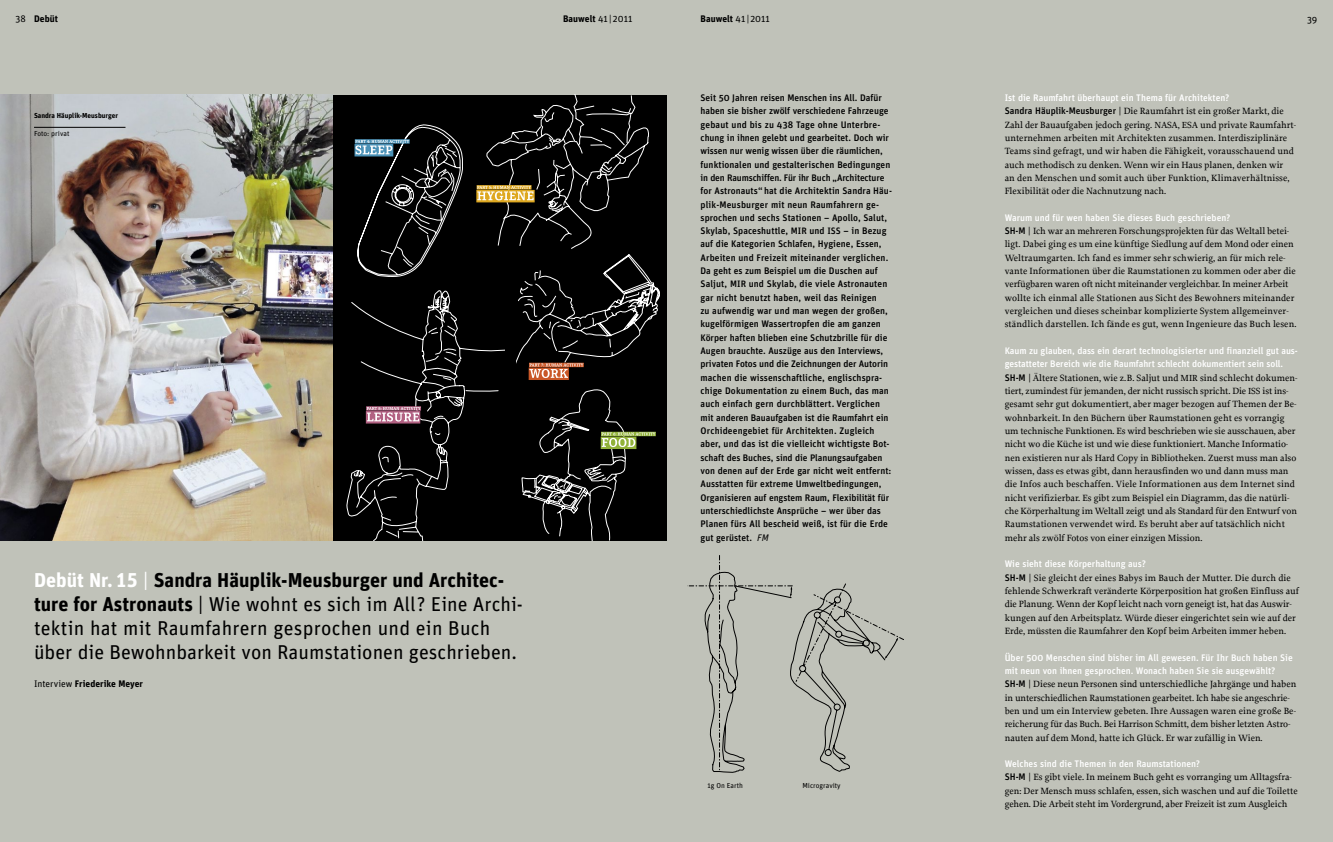
<style>
.page{position:relative;width:1333px;height:842px;background:#fff}
.page>*{position:absolute;margin:0;border:0;box-sizing:border-box;transform-origin:0 0}
.S_Einleitung{font:20px/24px "Unit Pro";color:#000}
.T_Fließtext{font:500 9.5px/13.3px "Proforma";color:#000}
.S_Fließtext_Rubrik{font:500 9.5px/13.3px "Unit Pro";letter-spacing:.005em;color:#000}
.Interview_Antworten{font:500 9.5px/13.3px "Proforma";color:#000}
.Interview_Frage{font:500 9.5px/13.3px "Unit Pro";color:#fff}
.T_Fließtext-2{font:500 9.5px "Unit Pro";color:#fff}
.A_Kopf_BW{font:700 9.5px "Unit Pro";letter-spacing:.005em;color:#000}
.S_Autoren{font:700 9.5px "Unit Pro";color:#000}
.A_Kopfzeile{font:700 9.5px "Unit Pro";letter-spacing:.005em;color:#000}
.A_Pagina{font:9.5px "Unit Pro";color:#000}
.S_Fließtext_Rubrik-2{font:500 9.4px "Unit Pro";letter-spacing:-.01em;color:#000}
.A_Bildunterschrift{font:700 7.2px "Unit Pro";color:#000}
.S_Mitarbeiter_Namen{font:7.2px "Unit Pro";color:#000}
.A_Bildunterschrift_Z{font:7.2px "Unit Pro";color:#000}
.s1{font-weight:400}
.s2{font-weight:700;color:#fff}
.s3{color:#fff}
.s4{font-weight:700}
.s5{font-size:9.3px}
.s6{font-weight:400;font-style:italic}
.s7{font-family:"Unit Pro"}
.s8{font-family:"Unit Pro";font-weight:400}
</style>
<div class="page">
<div style="left:666px;top:0;width:666px;height:842px;background:#c0c2b9"></div>
<div style="left:0;top:0;width:666px;height:842px;background:#c0c2b9"></div>
<img style="left:0;top:95px;width:333px;height:446px">
<div style="left:333px;top:95px;width:333px;height:446px;background:#000"></div>
<hr style="left:34px;top:127px;width:91px;height:1px;background:#000">
<svg style="left:687px;top:555px;width:216px;height:217px"></svg>
<svg style="left:347px;top:95px;width:312px;height:446px"></svg>
<p class="A_Pagina" style="left:16px;top:13px;width:12px">38</p>
<p class="A_Kopfzeile" style="left:34px;top:13px;width:25px">Debüt</p>
<p class="A_Kopf_BW" style="left:563px;top:13px;width:71px">Bauwelt <span class="s1">41 | 2011</span></p>
<p class="A_Kopf_BW" style="left:700px;top:13px;width:71px">Bauwelt <span class="s1">41 | 2011</span></p>
<p class="A_Pagina" style="left:1306px;top:13px;width:12px">39</p>
<p class="A_Bildunterschrift" style="left:34px;top:110px;width:86px">Sandra Häuplik-Meusburger</p>
<p class="A_Bildunterschrift_Z" style="left:34px;top:129px;width:37px">Foto: privat</p>
<p class="S_Einleitung" style="left:34px;top:567px;width:490px"><span class="s2">Debüt Nr. 15</span> <span class="s3">|</span> <span class="s4">Sandra Häuplik-Meusburger und Architec&shy;ture for Astronauts</span> | Wie wohnt es sich im All? Eine Archi&shy;tektin hat mit Raumfahrern gesprochen und ein Buch über die Bewohnbarkeit von Raumstationen geschrieben.</p>
<p class="S_Autoren" style="left:34px;top:678px;width:110px"><span class="s1">Interview</span> Friederike Meyer</p>
<p class="S_Fließtext_Rubrik" style="left:700px;top:91px;width:191px">Seit 50 Jahren reisen Menschen ins All. Dafür haben sie bisher zwölf verschiedene Fahrzeuge gebaut und bis zu 438 Tage ohne Unterbre&shy;chung in ihnen gelebt und gearbeitet. Doch wir wissen nur wenig wissen über die räumlichen, funktionalen und gestalterischen Bedingungen</p>
<p class="S_Fließtext_Rubrik-2" style="left:700px;top:172px;width:185px">in den Raumschiffen. Für ihr Buch „Architecture</p>
<p class="S_Fließtext_Rubrik" style="left:700px;top:184px;width:193px">for Astronauts“ hat die Architektin Sandra Häu&shy;plik-Meusburger mit neun Raumfahrern ge&shy;sprochen und sechs Stationen – Apollo, Salut, Skylab, Spaceshuttle, <span class="s5">MIR</span> und <span class="s5">ISS</span> – in Bezug auf die Kategorien Schlafen, Hygiene, Essen, Arbeiten und Freizeit miteinander verglichen.<br>Da geht es zum Beispiel um die Duschen auf Saljut, <span class="s5">MIR</span> und Skylab, die viele Astronauten gar nicht benutzt haben, weil das Reinigen<br>zu aufwendig war und man wegen der großen, kugelförmigen Wassertropfen die am ganzen Körper haften blieben eine Schutzbrille für die Augen brauchte. Auszüge aus den Interviews, privaten Fotos und die Zeichnungen der Autorin machen die wissenschaftliche, englischspra&shy;chige Dokumentation zu einem Buch, das man auch einfach gern durchblättert. Verglichen mit anderen Bauaufgaben ist die Raumfahrt ein Orchideengebiet für Architekten. Zugleich aber, und das ist die vielleicht wichtigste Bot-</p>
<p class="S_Fließtext_Rubrik-2" style="left:700px;top:451px;width:183px">schaft des Buches, sind die Planungsaufgaben</p>
<p class="S_Fließtext_Rubrik" style="left:700px;top:464px;width:192px">von denen auf der Erde gar nicht weit entfernt:<br>Ausstatten für extreme Umweltbedingungen, Organisieren auf engstem Raum, Flexibilität für unterschiedlichste Ansprüche – wer über das Planen fürs All bescheid weiß, ist für die Erde gut gerüstet. <span class="s6">FM</span></p>
<p class="S_Mitarbeiter_Namen" style="left:707px;top:780px;width:37px">1g On Earth</p>
<p class="S_Mitarbeiter_Namen" style="left:802px;top:780px;width:40px">Microgravity</p>
<p class="Interview_Frage" style="left:1004px;top:91px;width:226px">Ist die Raumfahrt überhaupt ein Thema für Architekten?</p>
<p class="Interview_Antworten" style="left:1004px;top:104px;width:293px"><span class="s7">Sandra Häuplik-Meusburger</span> <span class="s8">|</span> Die Raumfahrt ist ein großer Markt, die Zahl der Bauaufgaben jedoch gering. <span class="s5">NASA, ESA</span> und private Raumfahrt&shy;unternehmen arbeiten mit Architekten zusammen. Interdisziplinäre Teams sind gefragt, und wir haben die Fähigkeit, vorausschauend und auch methodisch zu denken. Wenn wir ein Haus planen, denken wir<br>an den Menschen und somit auch über Funktion, Klimaverhältnisse, Flexibilität oder die Nachnutzung nach.</p>
<p class="T_Fließtext-2" style="left:1004px;top:211px;width:227px">Warum und für wen haben Sie dieses Buch geschrieben?</p>
<p class="T_Fließtext" style="left:1004px;top:224px;width:293px"><span class="s7">SH-M</span> <span class="s8">|</span> Ich war an mehreren Forschungsprojekten für das Weltall betei&shy;ligt. Dabei ging es um eine künftige Siedlung auf dem Mond oder einen Weltraumgarten. Ich fand es immer sehr schwierig, an für mich rele&shy;vante Informationen über die Raumstationen zu kommen oder aber die verfügbaren waren oft nicht miteinander vergleichbar. In meiner Arbeit wollte ich einmal alle Stationen aus Sicht des Bewohners miteinander vergleichen und dieses scheinbar komplizierte System allgemeinver&shy;ständlich darstellen. Ich fände es gut, wenn Ingenieure das Buch lesen.</p>
<p class="Interview_Frage" style="left:1004px;top:344px;width:294px">Kaum zu glauben, dass ein derart technologisierter und finanziell gut aus&shy;gestatteter Bereich wie die Raumfahrt schlecht dokumentiert sein soll.</p>
<p class="T_Fließtext" style="left:1004px;top:371px;width:294px"><span class="s7">SH-M</span> <span class="s8">|</span> Ältere Stationen, wie z.B. Saljut und <span class="s5">MIR</span> sind schlecht dokumen&shy;tiert, zumindest für jemanden, der nicht russisch spricht. Die <span class="s5">ISS</span> ist ins&shy;gesamt sehr gut dokumentiert, aber mager bezogen auf Themen der Be&shy;wohnbarkeit. In den Büchern über Raumstationen geht es vorrangig um technische Funktionen. Es wird beschrieben wie sie ausschauen, aber nicht wo die Küche ist und wie diese funktioniert. Manche Informatio&shy;nen existieren nur als Hard Copy in Bibliotheken. Zuerst muss man also wissen, dass es etwas gibt, dann herausfinden wo und dann muss man die Infos auch beschaffen. Viele Informationen aus dem Internet sind nicht verifizierbar. Es gibt zum Beispiel ein Diagramm, das die natürli&shy;che Körperhaltung im Weltall zeigt und als Standard für den Entwurf von Raumstationen verwendet wird. Es beruht aber auf tatsächlich nicht mehr als zwölf Fotos von einer einzigen Mission.</p>
<p class="Interview_Frage" style="left:1004px;top:557px;width:143px">Wie sieht diese Körperhaltung aus?</p>
<p class="T_Fließtext" style="left:1004px;top:571px;width:295px"><span class="s7">SH-M</span> <span class="s8">|</span> Sie gleicht der eines Babys im Bauch der Mutter. Die durch die fehlende Schwerkraft veränderte Körperposition hat großen Einfluss auf die Planung. Wenn der Kopf leicht nach vorn geneigt ist, hat das Auswir&shy;kungen auf den Arbeitsplatz. Würde dieser eingerichtet sein wie auf der Erde, müssten die Raumfahrer den Kopf beim Arbeiten immer heben.</p>
<p class="Interview_Frage" style="left:1004px;top:650px;width:289px">Über 500 Menschen sind bisher im All gewesen. Für Ihr Buch haben Sie mit neun von ihnen gesprochen. Wonach haben Sie sie ausgewählt?</p>
<p class="T_Fließtext" style="left:1004px;top:677px;width:293px"><span class="s7">SH-M</span> <span class="s8">|</span> Diese neun Personen sind unterschiedliche Jahrgänge und haben in unterschiedlichen Raumstationen gearbeitet. Ich habe sie angeschrie&shy;ben und um ein Interview gebeten. Ihre Aussagen waren eine große Be&shy;reicherung für das Buch. Bei Harrison Schmitt, dem bisher letzten Astro&shy;nauten auf dem Mond, hatte ich Glück. Er war zufällig in Wien.</p>
<p class="Interview_Frage" style="left:1004px;top:757px;width:197px">Welches sind die Themen in den Raumstationen?</p>
<p class="T_Fließtext" style="left:1004px;top:771px;width:294px"><span class="s7">SH-M</span> <span class="s8">|</span> Es gibt viele. In meinem Buch geht es vorranging um Alltagsfra&shy;gen: Der Mensch muss schlafen, essen, sich waschen und auf die Toilette gehen. Die Arbeit steht im Vordergrund, aber Freizeit ist zum Ausgleich</p>
</div>
